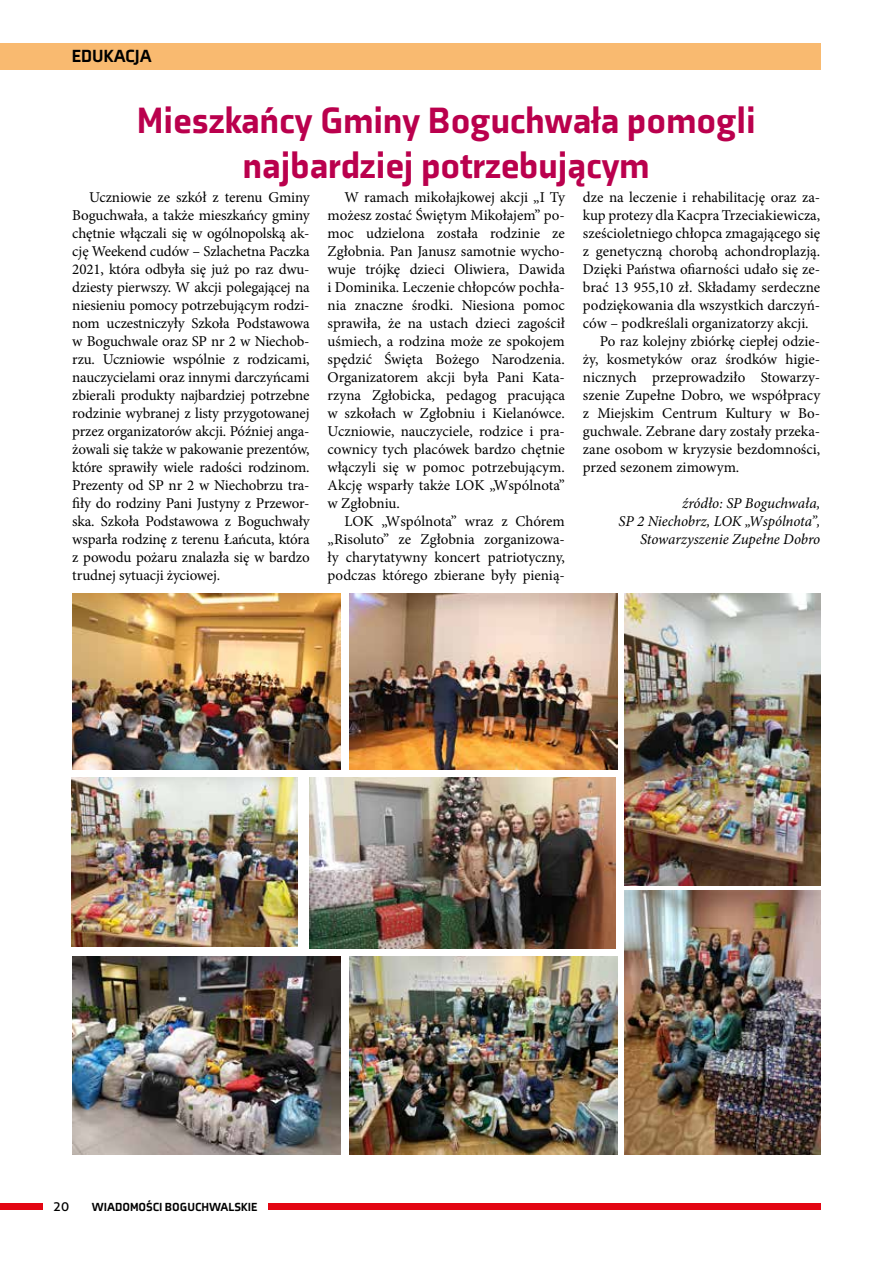
<style>
.page{position:relative;width:893px;height:1263px;background:#fff}
.page>*{position:absolute;margin:0;border:0;box-sizing:border-box;transform-origin:0 0}
.t1{font:900 37.5px/45px "Axia";color:#ba004d;text-align:center}
.t2{font:900 18px "Axia";color:#000}
.t3{font:15px/18px "Minion Pro";color:#000;text-align:justify}
.t4{font:italic 15px/18px "Minion Pro";letter-spacing:-.005em;color:#000;text-align:right}
.t5{font:13.5px "Aller";color:#000}
.t6{font:900 12px "Axia";color:#000}
</style>
<div class="page">
<div style="left:268px;top:1204px;width:553px;height:6px;background:#e30613"></div>
<div style="left:0;top:1204px;width:42px;height:6px;background:#e30613"></div>
<div style="left:0;top:43px;width:820px;height:27px;background:#f9ba70"></div>
<img style="left:72px;top:956px;width:268px;height:198px">
<img style="left:72px;top:593px;width:268px;height:177px">
<img style="left:349px;top:593px;width:268px;height:177px">
<img style="left:349px;top:956px;width:268px;height:198px">
<img style="left:624px;top:593px;width:197px;height:292px">
<img style="left:310px;top:777px;width:305px;height:171px">
<img style="left:624px;top:891px;width:197px;height:263px">
<img style="left:71px;top:777px;width:226px;height:169px">
<p class="t2" style="left:72px;top:45px;width:81px">EDUKACJA</p>
<h1 class="t1" style="left:137px;top:97px;width:620px">Mieszkańcy Gminy Boguchwała pomogli najbardziej potrzebującym</h1>
<p class="t3" style="left:72px;top:189px;width:239px;text-indent:17px">Uczniowie ze szkół z terenu Gminy Boguchwała, a także mieszkańcy gminy chętnie włączali się w ogólnopolską ak&shy;cję Weekend cudów – Szlachetna Paczka 2021, która odbyła się już po raz dwu&shy;dziesty pierwszy. W akcji polegającej na niesieniu pomocy potrzebującym rodzi&shy;nom uczestniczyły Szkoła Podstawowa w Boguchwale oraz SP nr 2 w Niechob&shy;rzu. Uczniowie wspólnie z rodzicami, nauczycielami oraz innymi darczyńcami zbierali produkty najbardziej potrzebne rodzinie wybranej z listy przygotowanej przez organizatorów akcji. Później anga&shy;żowali się także w pakowanie prezentów, które sprawiły wiele radości rodzinom.<br>Prezenty od SP nr 2 w Niechobrzu tra&shy;fiły do rodziny Pani Justyny z Przewor&shy;ska. Szkoła Podstawowa z Boguchwały wsparła rodzinę z terenu Łańcuta, która z powodu pożaru znalazła się w bardzo trudnej sytuacji życiowej.</p>
<p class="t3" style="left:328px;top:189px;width:239px;text-indent:17px">W ramach mikołajkowej akcji „I Ty możesz zostać Świętym Mikołajem” po&shy;moc udzielona została rodzinie ze Zgłobnia. Pan Janusz samotnie wycho&shy;wuje trójkę dzieci Oliwiera, Dawida i Dominika. Leczenie chłopców pochła&shy;nia znaczne środki. Niesiona pomoc sprawiła, że na ustach dzieci zagościł uśmiech, a rodzina może ze spokojem spędzić Święta Bożego Narodzenia.<br>Organizatorem akcji była Pani Kata&shy;rzyna Zgłobicka, pedagog pracująca w szkołach w Zgłobniu i Kielanówce.<br>Uczniowie, nauczyciele, rodzice i pra&shy;cownicy tych placówek bardzo chętnie włączyli się w pomoc potrzebującym.<br>Akcję wsparły także LOK „Wspólnota” w Zgłobniu.</p>
<p class="t3" style="left:583px;top:189px;width:239px">dze na leczenie i rehabilitację oraz za-</p>
<p class="t3" style="left:583px;top:207px;width:239px">kup protezy dla Kacpra Trzeciakiewicza,</p>
<p class="t3" style="left:583px;top:225px;width:239px">sześcioletniego chłopca zmagającego się</p>
<p class="t3" style="left:583px;top:243px;width:239px">z genetyczną chorobą achondroplazją.</p>
<p class="t3" style="left:583px;top:261px;width:239px">Dzięki Państwa ofiarności udało się ze-</p>
<p class="t3" style="left:583px;top:279px;width:239px">brać 13 955,10 zł. Składamy serdeczne</p>
<p class="t3" style="left:583px;top:297px;width:239px">podziękowania dla wszystkich darczyń-</p>
<p class="t3" style="left:583px;top:315px;width:227px">ców – podkreślali organizatorzy akcji.</p>
<p class="t3" style="left:600px;top:333px;width:222px">Po raz kolejny zbiórkę ciepłej odzie-</p>
<p class="t3" style="left:583px;top:351px;width:239px">ży, kosmetyków oraz środków higie-</p>
<p class="t3" style="left:583px;top:369px;width:239px">nicznych przeprowadziło Stowarzy-</p>
<p class="t3" style="left:583px;top:387px;width:239px">szenie Zupełne Dobro, we współpracy</p>
<p class="t3" style="left:583px;top:405px;width:239px">z Miejskim Centrum Kultury w Bo-</p>
<p class="t3" style="left:583px;top:423px;width:239px">guchwale. Zebrane dary zostały przeka-</p>
<p class="t3" style="left:583px;top:441px;width:239px">zane osobom w kryzysie bezdomności,</p>
<p class="t3" style="left:583px;top:459px;width:158px">przed sezonem zimowym.</p>
<p class="t4" style="left:619px;top:494px;width:203px">źródło: SP Boguchwała,<br>SP 2 Niechobrz, LOK „Wspólnota”,<br>Stowarzyszenie Zupełne Dobro</p>
<p class="t3" style="left:328px;top:513px;width:239px;text-indent:17px">LOK „Wspólnota” wraz z Chórem „Risoluto” ze Zgłobnia zorganizowa&shy;ły charytatywny koncert patriotyczny, podczas którego zbierane były pienią-</p>
<p class="t5" style="left:53px;top:1198px;width:18px">20</p>
<p class="t6" style="left:92px;top:1200px;width:167px">WIADOMOŚCI BOGUCHWALSKIE</p>
</div>
